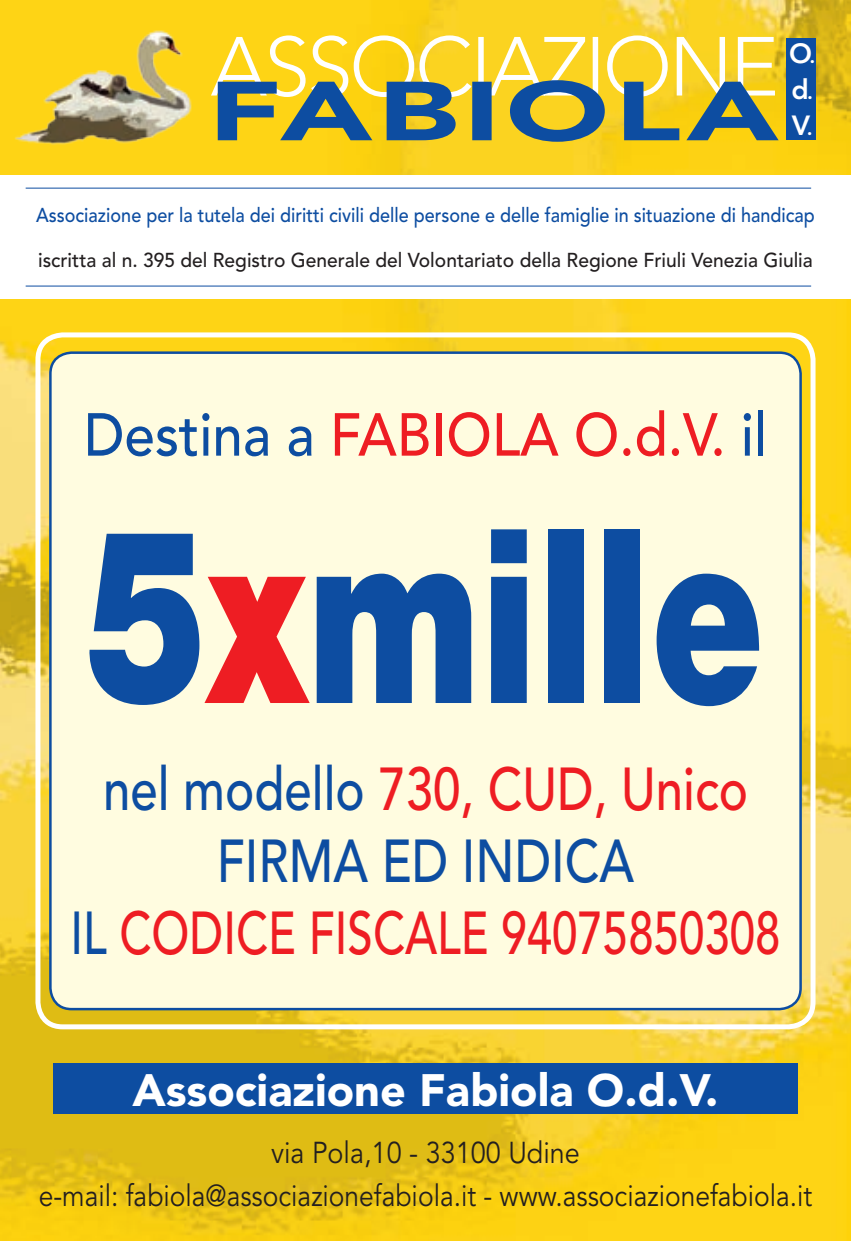
<style>
.page{position:relative;width:851px;height:1241px;background:#fff}
.page>*{position:absolute;margin:0;border:0;box-sizing:border-box;transform-origin:0 0}
.t1{font:900 243px "Helvetica Neue LT Std";color:#0d4da1;scale:.74 1}
.t2{font:500 60px/72px "Avenir";color:#ee1d23;text-align:center;scale:.82 1}
.t3{font:500 60px "Avenir";color:#ee1d23;scale:.91 1}
.t4{font:900 45px "Avenir";color:#fff}
.t5{font:30px/42.5px "Avenir";color:#231f20;text-align:center;scale:.9 1}
.t6{font:800 27.5px/36px "Avenir";color:#fff;text-align:justify}
.t7{font:500 20px "Avenir";color:#0d4da1;scale:.9 1}
.t8{font:500 20px "Avenir";color:#231f20;scale:.96 1}
.s1{font-size:20px}
.s2{color:#0d4da1}
.s3{color:#ee1d23}
</style>
<div class="page">
<img style="left:0;top:0;width:850px;height:1240px">
<div style="left:785px;top:38px;width:30px;height:101px;background:#0d4da1"></div>
<svg style="left:211px;top:35px;width:567px;height:107px;background:#beb558"></svg>
<div style="left:53px;top:1062px;width:744px;height:51px;background:#0d4da1"></div>
<div style="left:35px;top:332px;width:780px;height:697px;border:5px solid #fff;border-radius:25px"></div>
<div style="left:50px;top:352px;width:750px;height:656px;background:#fffce0;border-radius:21px"></div>
<div style="left:0;top:175px;width:850px;height:124px;background:#fff"></div>
<hr style="left:26px;top:188px;width:785px;height:1px;background:#0d4da1">
<hr style="left:26px;top:285px;width:785px;height:1px;background:#0d4da1">
<img style="left:8px;top:21px;width:192px;height:131px">
<h3 class="t6" style="left:789px;top:35px;width:28px">O<span class="s1">. </span>d<span class="s1">.<br></span>V<span class="s1">.</span></h3>
<p class="t7" style="left:36px;top:203px;width:866px">Associazione per la tutela dei diritti civili delle persone e delle famiglie in situazione di handicap</p>
<p class="t8" style="left:38px;top:249px;width:808px">iscritta al n. 395 del Registro Generale del Volontariato della Regione Friuli Venezia Giulia</p>
<h2 class="t3" style="left:84px;top:400px;width:752px"><span class="s2">Destina a</span> FABIOLA O.d.V. <span class="s2">il</span></h2>
<h1 class="t1" style="left:87px;top:471px;width:917px">5<span class="s3">x</span>mille</h1>
<h2 class="t2" style="left:70px;top:754px;width:867px"><span class="s2">nel modello</span> 730, CUD, Unico<br><span class="s2">FIRMA ED INDICA<br>IL</span> CODICE FISCALE 94075850308</h2>
<h3 class="t4" style="left:132px;top:1063px;width:587px">Associazione Fabiola O.d.V.</h3>
<h3 class="t5" style="left:39px;top:1131px;width:860px">via Pola,10 - 33100 Udine<br>e-mail: fabiola@associazionefabiola.it - www.associazionefabiola.it</h3>
</div>
